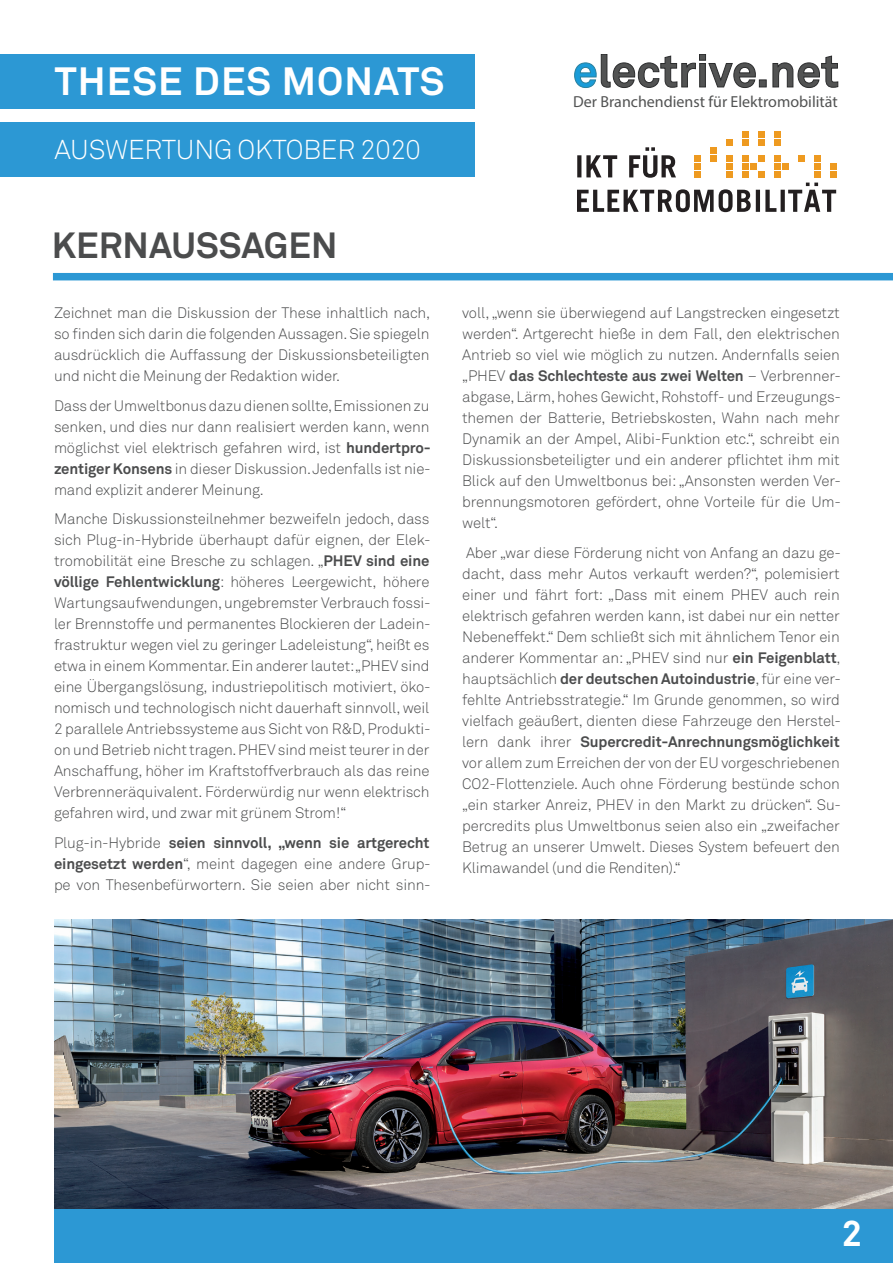
<style>
.page{position:relative;width:893px;height:1263px;background:#fff}
.page>*{position:absolute;margin:0;border:0;box-sizing:border-box;transform-origin:0 0}
.t1{font:700 39px "Akkurat";letter-spacing:.03em;color:#fff}
.t2{font:700 36px "Akkurat";color:#4b4c4d}
.t3{font:700 36px "Akkurat";color:#fff}
.t4{font:300 27px "Akkurat";letter-spacing:-.01em;color:#fff}
.t5{font:16.05px "Myriad Pro";color:#525353}
.t6{font:300 15px/21px "Akkurat";letter-spacing:-.01em;color:#4b4c4d;text-align:justify}
.s1{font-weight:700}
</style>
<div class="page">
<div style="left:54px;top:1209px;width:839px;height:54px;background:#2c98d4"></div>
<div style="left:0;top:54px;width:474px;height:54px;background:#2c98d4"></div>
<div style="left:0;top:123px;width:474px;height:54px;background:#2c98d4"></div>
<svg style="left:574px;top:54px;width:264px;height:34px"></svg>
<div style="left:53px;top:273px;width:840px;height:7px;background:#2c98d4"></div>
<div style="left:742px;top:139px;width:6px;height:7px;background:#ee9a20"></div>
<div style="left:758px;top:139px;width:7px;height:7px;background:#ee9a20"></div>
<div style="left:758px;top:131px;width:7px;height:7px;background:#ee9a20"></div>
<div style="left:774px;top:139px;width:7px;height:7px;background:#ee9a20"></div>
<div style="left:774px;top:131px;width:7px;height:7px;background:#ee9a20"></div>
<div style="left:742px;top:131px;width:6px;height:7px;background:#ee9a20"></div>
<div style="left:726px;top:139px;width:6px;height:7px;background:#ee9a20"></div>
<div style="left:830px;top:171px;width:7px;height:7px;background:#ee9a20"></div>
<div style="left:830px;top:163px;width:7px;height:7px;background:#ee9a20"></div>
<svg style="left:577px;top:147px;width:259px;height:65px"></svg>
<img style="left:54px;top:920px;width:839px;height:289px">
<h1 class="t1" style="left:55px;top:57px;width:391px">THESE DES MONATS</h1>
<h3 class="t4" style="left:55px;top:133px;width:368px">AUSWERTUNG OKTOBER 2020</h3>
<p class="t5" style="left:573px;top:92px;width:266px">Der Branchendienst für Elektromobilität</p>
<h2 class="t2" style="left:52px;top:223px;width:287px">KERNAUSSAGEN</h2>
<p class="t6" style="left:54px;top:302px;width:378px">Zeichnet man die Diskussion der These inhaltlich nach, so finden sich darin die folgenden Aussagen. Sie spiegeln ausdrücklich die Auffassung der Diskussionsbeteiligten und nicht die Meinung der Redaktion wider.</p>
<p class="t6" style="left:54px;top:395px;width:378px">Dass der Umweltbonus dazu dienen sollte, Emissionen zu senken, und dies nur dann realisiert werden kann, wenn möglichst viel elektrisch gefahren wird, ist <span class="s1">hundertpro&shy;zentiger Konsens</span> in dieser Diskussion. Jedenfalls ist nie&shy;mand explizit anderer Meinung.</p>
<p class="t6" style="left:54px;top:508px;width:378px">Manche Diskussionsteilnehmer bezweifeln jedoch, dass sich Plug-in-Hybride überhaupt dafür eignen, der Elek&shy;tromobilität eine Bresche zu schlagen. „<span class="s1">PHEV sind eine völlige Fehlentwicklung</span>: höheres Leergewicht, höhere Wartungsaufwendungen, ungebremster Verbrauch fossi&shy;ler Brennstoffe und permanentes Blockieren der Ladein&shy;frastruktur wegen viel zu geringer Ladeleistung“, heißt es etwa in einem Kommentar. Ein anderer lautet: „PHEV sind eine Übergangslösung, industriepolitisch motiviert, öko&shy;nomisch und technologisch nicht dauerhaft sinnvoll, weil 2 parallele Antriebssysteme aus Sicht von R&amp;D, Produkti&shy;on und Betrieb nicht tragen. PHEV sind meist teurer in der Anschaffung, höher im Kraftstoffverbrauch als das reine Verbrenneräquivalent. Förderwürdig nur wenn elektrisch gefahren wird, und zwar mit grünem Strom!“</p>
<p class="t6" style="left:54px;top:832px;width:378px">Plug-in-Hybride <span class="s1">seien sinnvoll, „wenn sie artgerecht eingesetzt werden</span>“, meint dagegen eine andere Grup&shy;pe von Thesenbefürwortern. Sie seien aber nicht sinn-</p>
<p class="t6" style="left:462px;top:302px;width:380px">voll, „wenn sie überwiegend auf Langstrecken eingesetzt werden“. Artgerecht hieße in dem Fall, den elektrischen Antrieb so viel wie möglich zu nutzen. Andernfalls seien „PHEV <span class="s1">das Schlechteste aus zwei Welten</span> – Verbrenner&shy;abgase, Lärm, hohes Gewicht, Rohstoff- und Erzeugungs&shy;themen der Batterie, Betriebskosten, Wahn nach mehr Dynamik an der Ampel, Alibi-Funktion etc.“, schreibt ein Diskussionsbeteiligter und ein anderer pflichtet ihm mit Blick auf den Umweltbonus bei: „Ansonsten werden Ver&shy;brennungsmotoren gefördert, ohne Vorteile für die Um&shy;welt“.</p>
<p class="t6" style="left:462px;top:542px;width:380px">Aber „war diese Förderung nicht von Anfang an dazu ge&shy;dacht, dass mehr Autos verkauft werden?“, polemisiert einer und fährt fort: „Dass mit einem PHEV auch rein elektrisch gefahren werden kann, ist dabei nur ein netter Nebeneffekt.“ Dem schließt sich mit ähnlichem Tenor ein anderer Kommentar an: „PHEV sind nur <span class="s1">ein Feigenblatt</span>, hauptsächlich <span class="s1">der deutschen Autoindustrie</span>, für eine ver&shy;fehlte Antriebsstrategie.“ Im Grunde genommen, so wird vielfach geäußert, dienten diese Fahrzeuge den Herstel&shy;lern dank ihrer <span class="s1">Supercredit-Anrechnungsmöglichkeit </span>vor allem zum Erreichen der von der EU vorgeschriebenen CO2-Flottenziele. Auch ohne Förderung bestünde schon „ein starker Anreiz, PHEV in den Markt zu drücken“. Su&shy;percredits plus Umweltbonus seien also ein „zweifacher Betrug an unserer Umwelt. Dieses System befeuert den Klimawandel (und die Renditen).“</p>
<h2 class="t3" style="left:842px;top:1211px;width:22px">2</h2>
</div>
